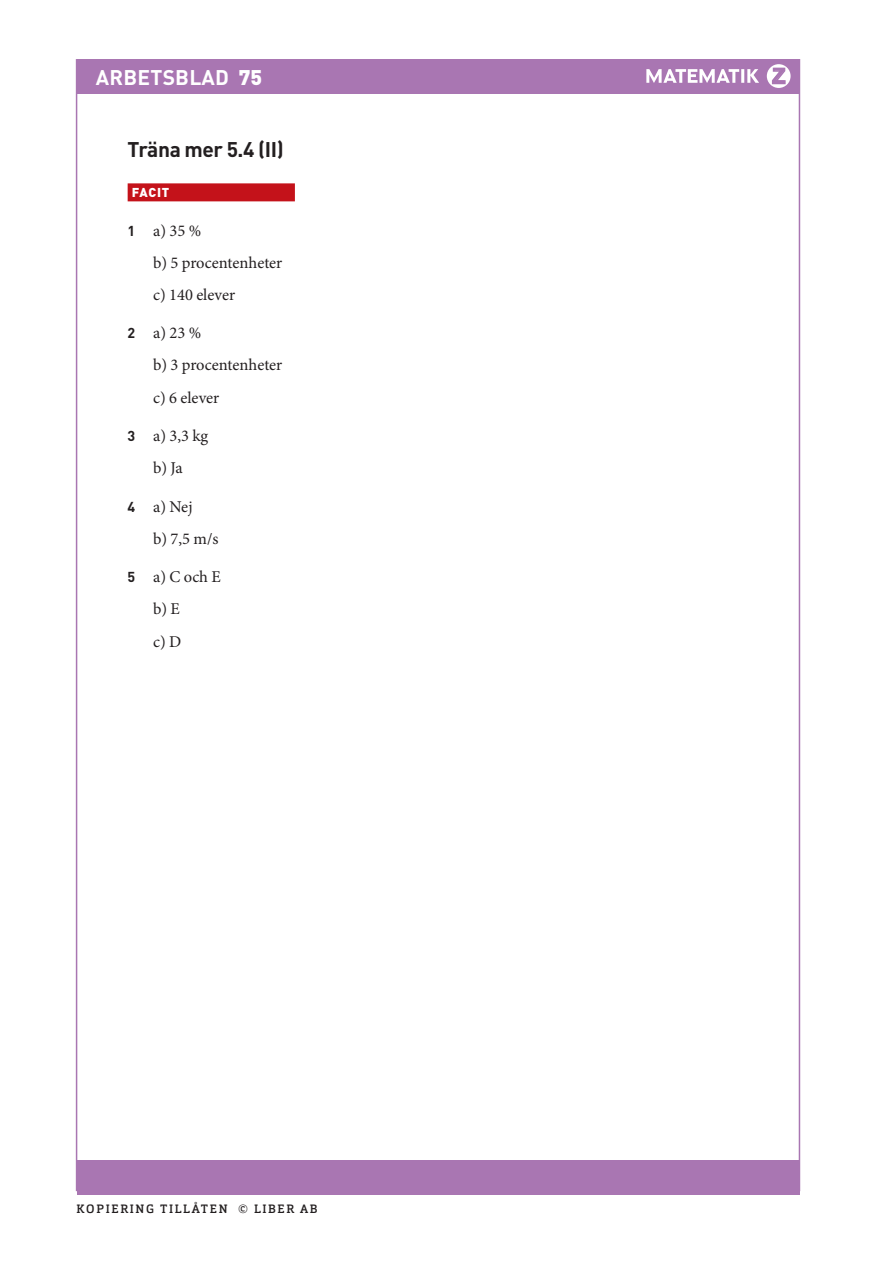
<style>
.page{position:relative;width:893px;height:1263px;background:#fff}
.page>*{position:absolute;margin:0;border:0;box-sizing:border-box;transform-origin:0 0}
.R_OH{font:700 21px "DIN Pro";letter-spacing:-.02em;color:#231f20}
.Antal_ratt{font:700 21px "DIN Pro";letter-spacing:.01em;color:#fff}
.t1{font:900 21px "DIN Pro";letter-spacing:.01em;color:#fff}
.t2{font:700 21px "Arial";color:#a976b2}
.Facit_ab{font:16.5px "Minion Pro";color:#231f20}
.Uppgift_luft_över_li{font:16.5px "Minion Pro";color:#231f20}
.R_Facit_2{font:900 12.75px "DIN Pro";letter-spacing:.055em;color:#fff}
.t3{font:500 12px "Orgon Slab";letter-spacing:.14em;color:#231f20}
.s1{font-weight:900}
.s2{font-family:"DIN Pro";font-weight:700;font-size:14.25px}
</style>
<div class="page">
<div style="left:77px;top:59px;width:722px;height:34px;background:#a976b2"></div>
<div style="left:77px;top:1160px;width:722px;height:34px;background:#a976b2"></div>
<div style="left:767px;top:64px;width:24px;height:24px;background:#fff;border-radius:50%"></div>
<svg style="left:646px;top:69px;width:113px;height:14px"></svg>
<svg style="left:772px;top:67px;width:14px;height:18px"></svg>
<div style="left:128px;top:183px;width:167px;height:18px;background:#c4121a"></div>
<p class="Antal_ratt" style="left:96px;top:63px;width:168px">ARBETSBLAD <span class="s1">75</span></p>
<p class="t2" style="left:772px;top:61px;width:14px">Z</p>
<p class="t1" style="left:101px;top:64px;width:135px">ARBETSBLAD</p>
<p class="R_OH" style="left:128px;top:135px;width:158px">Träna mer 5.4 (II)</p>
<p class="R_Facit_2" style="left:132px;top:184px;width:39px">FACIT</p>
<p class="Facit_ab" style="left:128px;top:219px;width:75px"><span class="s2">1</span> a) 35 %</p>
<p class="Facit_ab" style="left:153px;top:251px;width:131px">b) 5 procentenheter</p>
<p class="Uppgift_luft_över_li" style="left:153px;top:283px;width:84px">c) 140 elever</p>
<p class="Facit_ab" style="left:128px;top:322px;width:75px"><span class="s2">2</span> a) 23 %</p>
<p class="Facit_ab" style="left:153px;top:354px;width:131px">b) 3 procentenheter</p>
<p class="Uppgift_luft_över_li" style="left:153px;top:386px;width:68px">c) 6 elever</p>
<p class="Facit_ab" style="left:128px;top:425px;width:82px"><span class="s2">3</span> a) 3,3 kg</p>
<p class="Uppgift_luft_över_li" style="left:153px;top:457px;width:31px">b) Ja</p>
<p class="Facit_ab" style="left:128px;top:495px;width:66px"><span class="s2">4</span> a) Nej</p>
<p class="Uppgift_luft_över_li" style="left:153px;top:527px;width:67px">b) 7,5 m/s</p>
<p class="Facit_ab" style="left:128px;top:566px;width:95px"><span class="s2">5</span> a) C och E</p>
<p class="Facit_ab" style="left:153px;top:598px;width:28px">b) E</p>
<p class="Uppgift_luft_över_li" style="left:153px;top:630px;width:30px">c) D</p>
<p class="t3" style="left:77px;top:1201px;width:243px">KOPIERING TILLÅTEN © LIBER AB</p>
</div>
